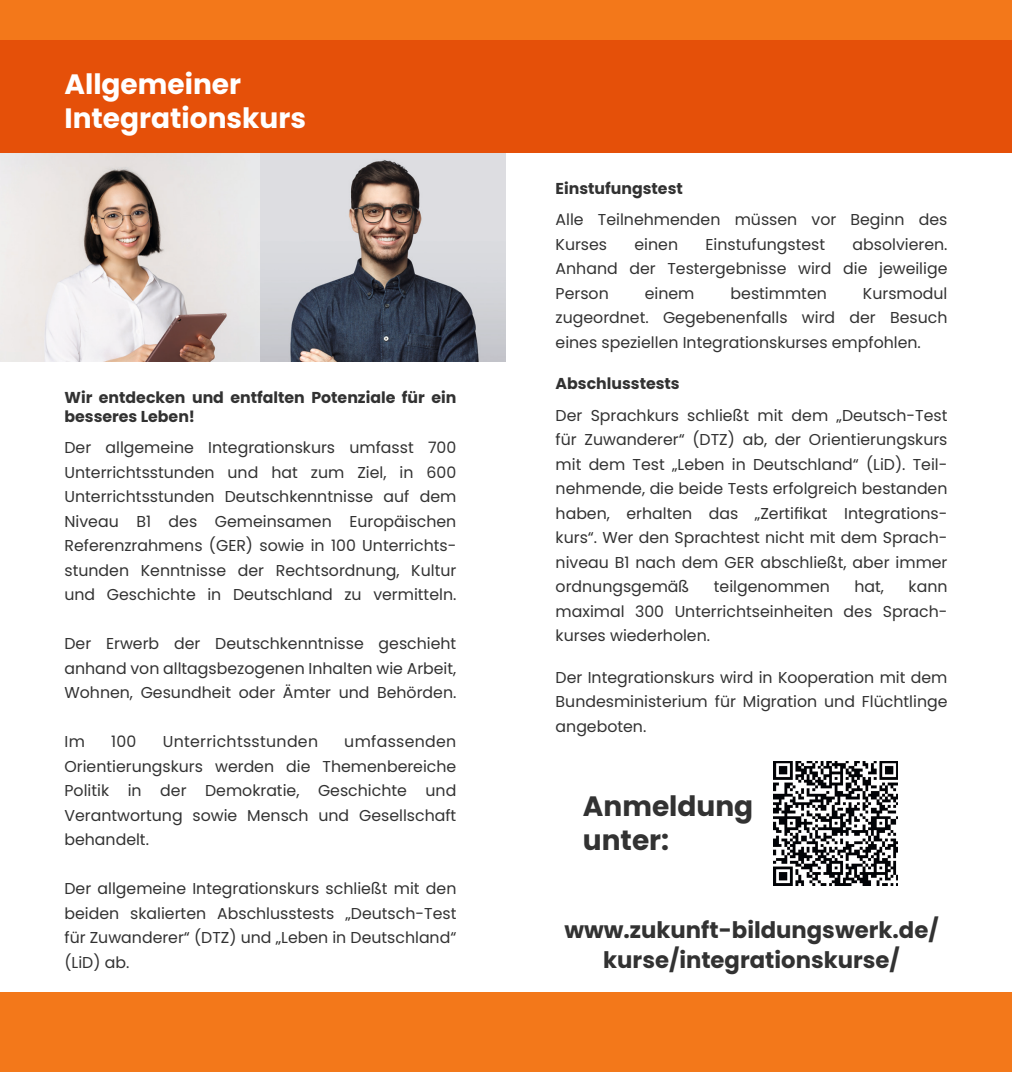
<style>
.page{position:relative;width:1012px;height:1072px;background:#fff}
.page>*{position:absolute;margin:0;border:0;box-sizing:border-box;transform-origin:0 0}
.t1{font:700 28px/33.6px "Poppins";color:#fff}
.t2{font:700 28px/33.6px "Poppins";color:#323232}
.t3{font:700 22.75px/29.2px "Poppins";color:#323232;text-align:center}
.t4{font:15.75px/24.5px "Poppins";color:#323232;text-align:justify}
.t5{font:700 15.75px/18.9px "Poppins";color:#323232}
.t6{font:15.75px "Poppins";letter-spacing:.02em;color:#323232}
</style>
<div class="page">
<div style="left:0;top:0;width:1012px;height:40px;background:#f3781a"></div>
<div style="left:0;top:992px;width:1012px;height:79px;background:#f3781a"></div>
<img style="left:0;top:152px;width:506px;height:209px">
<div style="left:0;top:40px;width:1012px;height:112px;background:#e55009"></div>
<img style="left:774px;top:761px;width:124px;height:124px">
<h1 class="t1" style="left:64px;top:67px;width:243px">Allgemeiner<br>Integrationskurs</h1>
<p class="t5" style="left:64px;top:388px;width:393px">Wir entdecken und entfalten Potenziale für ein besseres Leben!</p>
<p class="t4" style="left:64px;top:435px;width:393px">Der allgemeine Integrationskurs umfasst 700<br>Unterrichtsstunden und hat zum Ziel, in 600<br>Unterrichtsstunden Deutschkenntnisse auf dem Niveau B1 des Gemeinsamen Europäischen Referenzrahmens (GER) sowie in 100 Unterrichts&shy;stunden Kenntnisse der Rechtsordnung, Kultur und Geschichte in Deutschland zu vermitteln.</p>
<p class="t4" style="left:64px;top:631px;width:393px">Der Erwerb der Deutschkenntnisse geschieht anhand von alltagsbezogenen Inhalten wie Arbeit, Wohnen, Gesundheit oder Ämter und Behörden.</p>
<p class="t4" style="left:64px;top:729px;width:22px">Im</p>
<p class="t4" style="left:111px;top:729px;width:27px">100</p>
<p class="t6" style="left:163px;top:732px;width:157px">Unterrichtsstunden</p>
<p class="t4" style="left:64px;top:729px;width:393px;text-indent:280px">umfassenden Orientierungskurs werden die Themenbereiche Politik in der Demokratie, Geschichte und Verantwortung sowie Mensch und Gesellschaft behandelt.</p>
<p class="t4" style="left:64px;top:876px;width:393px">Der allgemeine Integrationskurs schließt mit den beiden skalierten Abschlusstests „Deutsch-Test für Zuwanderer“ (DTZ) und „Leben in Deutschland“ (LiD) ab.</p>
<p class="t5" style="left:556px;top:179px;width:129px">Einstufungstest</p>
<p class="t4" style="left:556px;top:208px;width:393px">Alle Teilnehmenden müssen vor Beginn des<br>Kurses</p>
<p class="t4" style="left:635px;top:232px;width:45px">einen</p>
<p class="t4" style="left:705px;top:232px;width:121px">Einstufungstest</p>
<p class="t4" style="left:556px;top:232px;width:393px;text-indent:297px">absolvieren.<br>Anhand der Testergebnisse wird die jeweilige Person</p>
<p class="t4" style="left:645px;top:281px;width:51px">einem</p>
<p class="t4" style="left:731px;top:281px;width:98px">bestimmten</p>
<p class="t4" style="left:556px;top:281px;width:393px;text-indent:307px">Kursmodul zugeordnet. Gegebenenfalls wird der Besuch eines speziellen Integrationskurses empfohlen.</p>
<p class="t5" style="left:556px;top:374px;width:126px">Abschlusstests</p>
<p class="t4" style="left:556px;top:403px;width:393px">Der Sprachkurs schließt mit dem „Deutsch-Test für Zuwanderer“ (DTZ) ab, der Orientierungskurs mit dem Test „Leben in Deutschland“ (LiD). Teil&shy;nehmende, die beide Tests erfolgreich bestanden haben, erhalten das „Zertifikat Integrations&shy;kurs“. Wer den Sprachtest nicht mit dem Sprach&shy;niveau B1 nach dem GER abschließt, aber immer ordnungsgemäß</p>
<p class="t4" style="left:714px;top:574px;width:118px">teilgenommen</p>
<p class="t4" style="left:854px;top:574px;width:31px">hat,</p>
<p class="t4" style="left:556px;top:574px;width:393px;text-indent:353px">kann maximal 300 Unterrichtseinheiten des Sprach&shy;kurses wiederholen.</p>
<p class="t4" style="left:556px;top:665px;width:393px">Der Integrationskurs wird in Kooperation mit dem Bundesministerium für Migration und Flüchtlinge angeboten.</p>
<h1 class="t2" style="left:583px;top:789px;width:172px">Anmeldung unter:</h1>
<h2 class="t3" style="left:564px;top:916px;width:376px">www.zukunft-bildungswerk.de/ kurse/integrationskurse/</h2>
</div>
